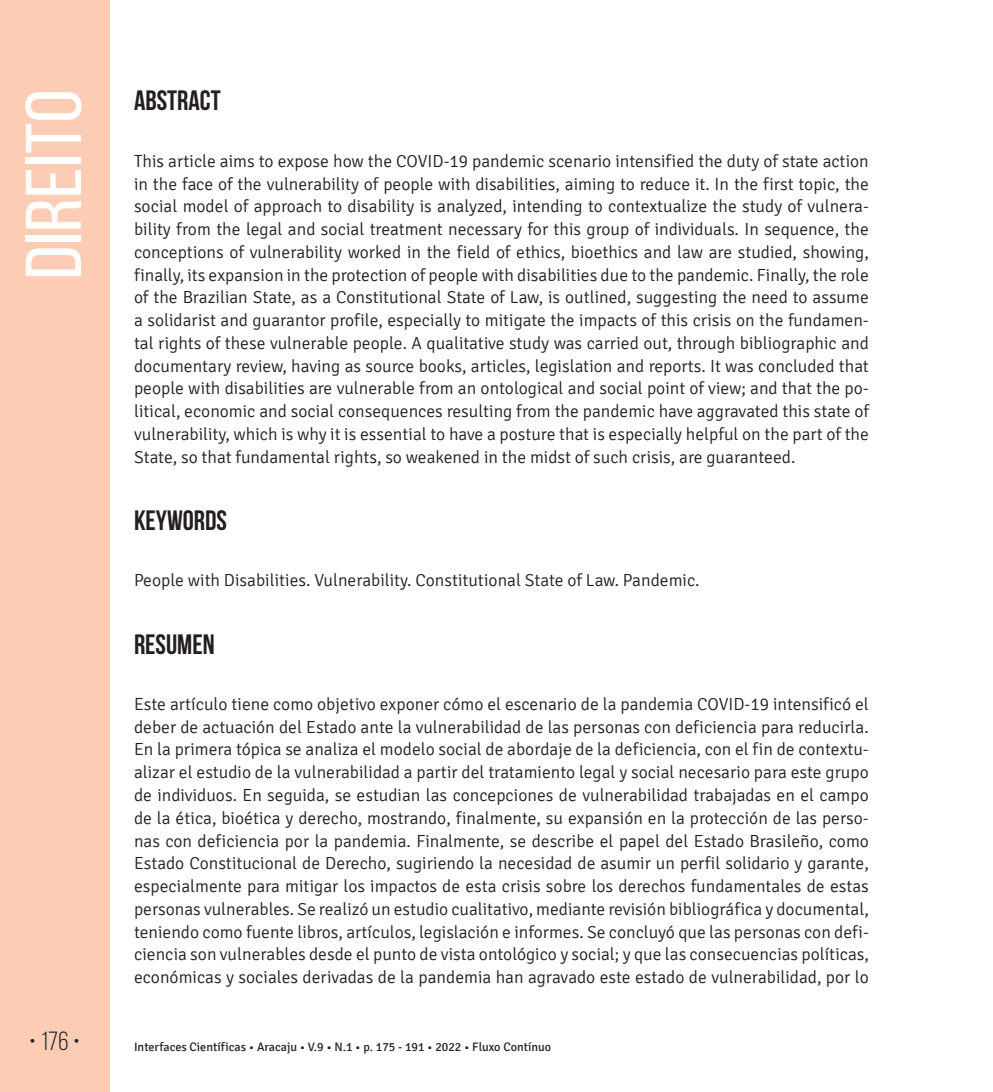
<style>
.page{position:relative;width:993px;height:1092px;background:#fff}
.page>*{position:absolute;margin:0;border:0;box-sizing:border-box;transform-origin:0 0}
.t1{font:78.75px "Bebas Neue";color:#fff;scale:1.09 1}
.t2{font:700 28px "Bebas Neue";color:#231f20}
.t3{font:26.25px "Bebas Neue";color:#231f20}
.t4{font:300 17.5px/22.8px "Signika";color:#231f20;text-align:justify}
.t5{font:12.25px "Signika";color:#231f20}
</style>
<div class="page">
<div style="left:0;top:0;width:109px;height:1091px;background:#fcccb5"></div>
<h1 class="t1" style="left:11px;top:279px;width:176px;rotate:-90deg">Direito</h1>
<h2 class="t2" style="left:134px;top:85px;width:88px">ABSTRACT</h2>
<p class="t4" style="left:134px;top:150px;width:736px">This article aims to expose how the COVID-19 pandemic scenario intensified the duty of state action in the face of the vulnerability of people with disabilities, aiming to reduce it. In the first topic, the social model of approach to disability is analyzed, intending to contextualize the study of vulnera&shy;bility from the legal and social treatment necessary for this group of individuals. In sequence, the conceptions of vulnerability worked in the field of ethics, bioethics and law are studied, showing, finally, its expansion in the protection of people with disabilities due to the pandemic. Finally, the role of the Brazilian State, as a Constitutional State of Law, is outlined, suggesting the need to assume a solidarist and guarantor profile, especially to mitigate the impacts of this crisis on the fundamen&shy;tal rights of these vulnerable people. A qualitative study was carried out, through bibliographic and documentary review, having as source books, articles, legislation and reports. It was concluded that people with disabilities are vulnerable from an ontological and social point of view; and that the po&shy;litical, economic and social consequences resulting from the pandemic have aggravated this state of vulnerability, which is why it is essential to have a posture that is especially helpful on the part of the State, so that fundamental rights, so weakened in the midst of such crisis, are guaranteed.</p>
<h2 class="t2" style="left:134px;top:505px;width:94px">KEYWORDS</h2>
<p class="t4" style="left:134px;top:569px;width:567px">People with Disabilities. Vulnerability. Constitutional State of Law. Pandemic.</p>
<h2 class="t2" style="left:134px;top:628px;width:82px">RESUMEN</h2>
<p class="t4" style="left:134px;top:693px;width:736px">Este artículo tiene como objetivo exponer cómo el escenario de la pandemia COVID-19 intensificó el deber de actuación del Estado ante la vulnerabilidad de las personas con deficiencia para reducirla.<br>En la primera tópica se analiza el modelo social de abordaje de la deficiencia, con el fin de contextu&shy;alizar el estudio de la vulnerabilidad a partir del tratamiento legal y social necesario para este grupo de individuos. En seguida, se estudian las concepciones de vulnerabilidad trabajadas en el campo de la ética, bioética y derecho, mostrando, finalmente, su expansión en la protección de las perso&shy;nas con deficiencia por la pandemia. Finalmente, se describe el papel del Estado Brasileño, como Estado Constitucional de Derecho, sugiriendo la necesidad de asumir un perfil solidario y garante, especialmente para mitigar los impactos de esta crisis sobre los derechos fundamentales de estas personas vulnerables. Se realizó un estudio cualitativo, mediante revisión bibliográfica y documental, teniendo como fuente libros, artículos, legislación e informes. Se concluyó que las personas con defi&shy;ciencia son vulnerables desde el punto de vista ontológico y social; y que las consecuencias políticas, económicas y sociales derivadas de la pandemia han agravado este estado de vulnerabilidad, por lo</p>
<h3 class="t3" style="left:29px;top:1026px;width:52px">• 176 •</h3>
<p class="t5" style="left:134px;top:1040px;width:418px">Interfaces Científicas • Aracaju • V.9 • N.1 • p. 175 - 191 • 2022 • Fluxo Contínuo</p>
</div>
